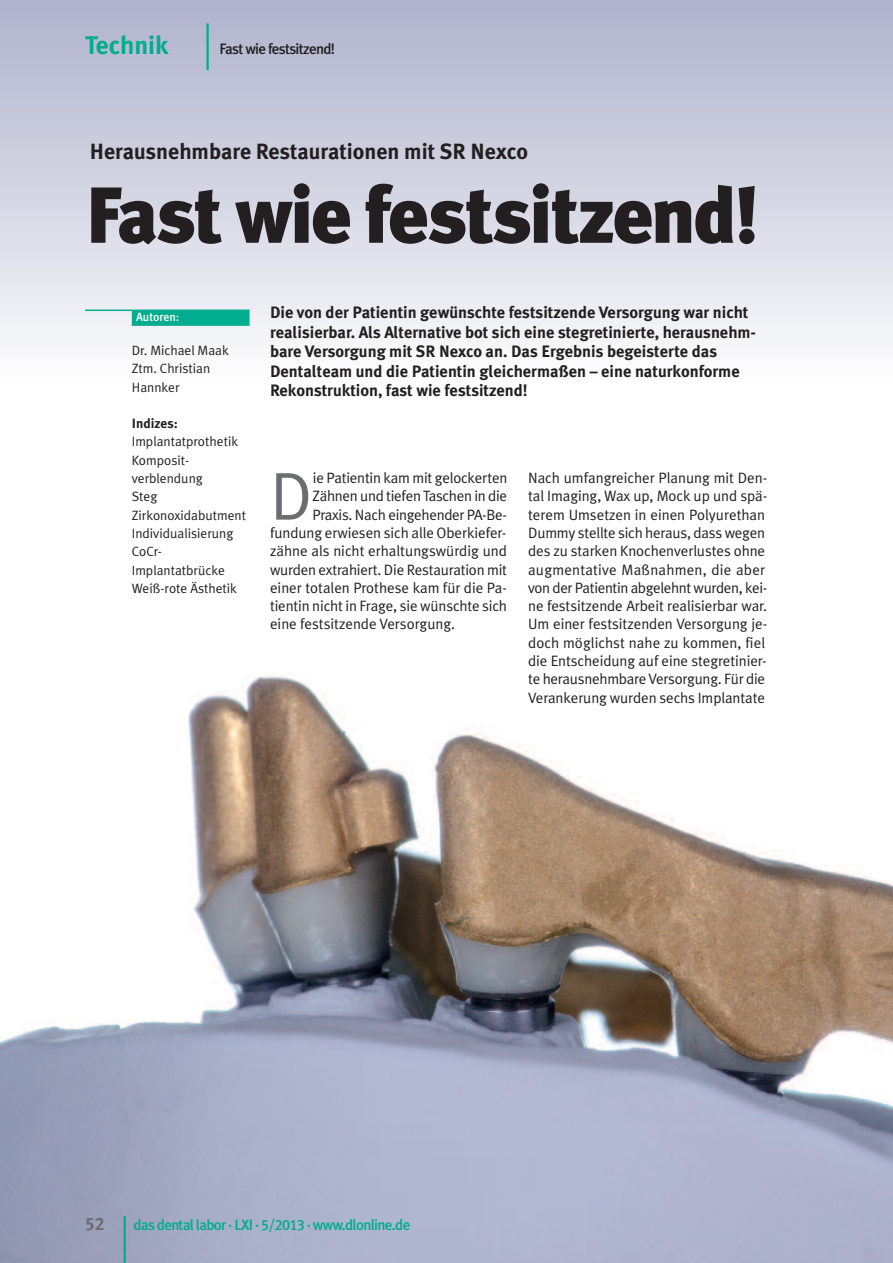
<style>
.page{position:relative;width:893px;height:1263px;background:#fff}
.page>*{position:absolute;margin:0;border:0;box-sizing:border-box;transform-origin:0 0}
.t1{font:900 79.2px "Meta Plus";letter-spacing:-.03em;color:#231f20}
.t2{font:67.65px "Meta Plus Normal";color:#6c6d70}
.t3{font:700 25.5px "Meta Plus";color:#00ad8e}
.t4{font:700 22.05px "Meta Plus";color:#231f20}
.t5{font:18px "Meta Plus Bold Caps";color:#6c6d70}
.t6{font:700 16.5px/19.5px "Meta Plus";color:#231f20}
.t7{font:15px/18.3px "Meta Plus Normal";letter-spacing:-.005em;color:#231f20}
.t8{font:500 15px "Meta Plus";letter-spacing:-.045em;color:#00ad8e}
.t9{font:500 15px "Meta Plus";letter-spacing:-.045em;color:#231f20}
.t10{font:13.5px/18.3px "Meta Plus Normal";color:#231f20}
.t11{font:700 13.5px "Meta Plus";color:#231f20}
.t12{font:500 12px "Meta Plus";letter-spacing:-.005em;color:#fff}
.s1{font-family:"Meta Plus Medium Caps";font-weight:400}
</style>
<div class="page">
<img style="left:0;top:676px;width:893px;height:587px">
<hr style="left:206px;top:23px;width:3px;height:47px;background:#00ad8e">
<hr style="left:124px;top:1216px;width:2px;height:47px;background:#00ad8e">
<hr style="left:85px;top:310px;width:165px;height:1px;background:#00ad8e">
<div style="left:132px;top:311px;width:118px;height:15px;background:#00ad8e"></div>
<h3 class="t3" style="left:85px;top:30px;width:85px">Technik</h3>
<p class="t9" style="left:220px;top:40px;width:117px">Fast wie festsitzend!</p>
<h3 class="t4" style="left:90px;top:139px;width:440px">Herausnehmbare Restaurationen mit SR Nexco</h3>
<h1 class="t1" style="left:85px;top:169px;width:676px">Fast wie festsitzend!</h1>
<p class="t12" style="left:136px;top:310px;width:45px">Autoren:</p>
<p class="t10" style="left:132px;top:341px;width:98px">Dr. Michael Maak<br>Ztm. Christian<br>Hannker</p>
<p class="t11" style="left:132px;top:416px;width:48px">Indizes:</p>
<p class="t10" style="left:132px;top:433px;width:116px">Implantatprothetik<br>Komposit&shy;verblendung<br>Steg<br>Zirkonoxidabutment<br>Individualisierung<br>CoCr-<br>Implantatbrücke<br>Weiß-rote Ästhetik</p>
<p class="t6" style="left:270px;top:303px;width:488px">Die von der Patientin gewünschte festsitzende Versorgung war nicht realisierbar. Als Alternative bot sich eine stegretinierte, herausnehm&shy;bare Versorgung mit SR Nexco an. Das Ergebnis begeisterte das Dentalteam und die Patientin gleichermaßen – eine naturkonforme Rekonstruktion, fast wie festsitzend!</p>
<h2 class="t2" style="left:270px;top:457px;width:44px">D</h2>
<p class="t7" style="left:313px;top:469px;width:196px">ie Patientin kam mit gelockerten</p>
<p class="t7" style="left:313px;top:487px;width:196px">Zähnen und tiefen Taschen in die</p>
<p class="t7" style="left:313px;top:505px;width:196px">Praxis. Nach eingehender PA-Be-</p>
<p class="t7" style="left:270px;top:524px;width:238px">fundung erwiesen sich alle Oberkiefer-</p>
<p class="t7" style="left:270px;top:542px;width:239px">zähne als nicht erhaltungswürdig und</p>
<p class="t7" style="left:270px;top:560px;width:238px">wurden extrahiert. Die Restauration mit</p>
<p class="t7" style="left:270px;top:578px;width:238px">einer totalen Prothese kam für die Pa-</p>
<p class="t7" style="left:270px;top:597px;width:238px">tientin nicht in Frage, sie wünschte sich</p>
<p class="t7" style="left:270px;top:615px;width:187px">eine festsitzende Versorgung.</p>
<p class="t7" style="left:528px;top:469px;width:241px">Nach umfangreicher Planung mit Den&shy;tal Imaging, Wax up, Mock up und spä&shy;terem Umsetzen in einen Polyurethan Dummy stellte sich heraus, dass wegen des zu starken Knochenverlustes ohne augmentative Maßnahmen, die aber von der Patientin abgelehnt wurden, kei&shy;ne festsitzende Arbeit realisierbar war.<br>Um einer festsitzenden Versorgung je&shy;doch möglichst nahe zu kommen, fiel die Entscheidung auf eine stegretinier&shy;te herausnehmbareVersorgung. Für die Verankerung wurden sechs Implantate</p>
<p class="t5" style="left:85px;top:1213px;width:21px">52</p>
<p class="t8" style="left:133px;top:1216px;width:278px">das dental labor · LXI · <span class="s1">5/2013</span> · www.dlonline.de</p>
</div>
